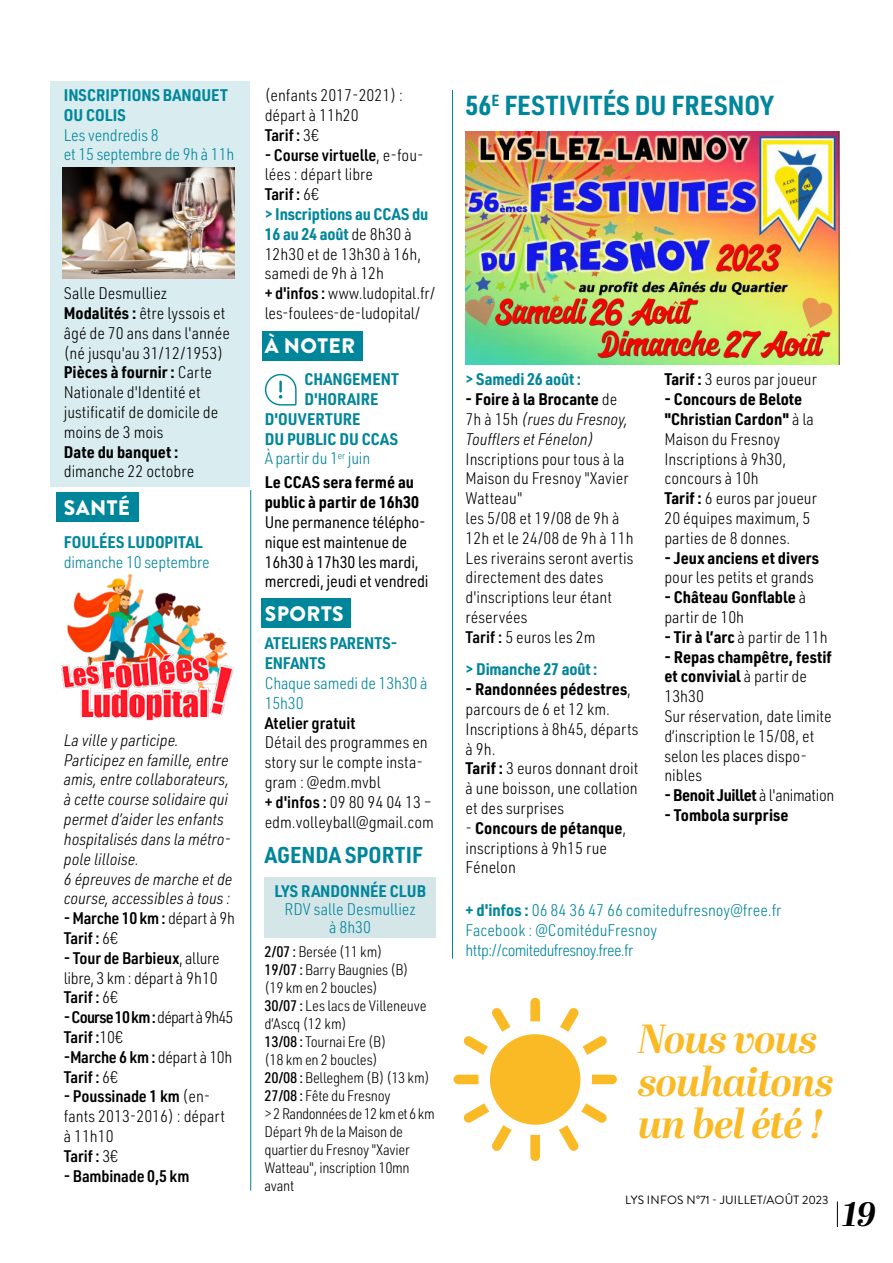
<style>
.page{position:relative;width:893px;height:1263px;background:#fff}
.page>*{position:absolute;margin:0;border:0;box-sizing:border-box;transform-origin:0 0}
.t1{font:italic 700 40.5px/42.2px "Abril Display";letter-spacing:-.02em;color:#faba26}
.t2{font:italic 700 33.75px "Abril Display";color:#000}
.t3{font:700 27px "URWDIN Semi Cond";letter-spacing:.005em;color:#00869a}
.t4{font:700 22.5px "URWDIN Semi Cond";color:#00869a}
.t5{font:900 21px "Brandon Grotesque";letter-spacing:.02em;color:#fff}
.t6{font:300 16.5px/19.8px "URWDIN Semi Cond";color:#000}
.t7{font:italic 300 16.5px/19.8px "URWDIN Semi Cond";color:#000}
.t8{font:300 16.5px/19.8px "URWDIN Semi Cond";letter-spacing:-.01em;color:#00869a}
.t9{font:700 16.5px/19.8px "URWDIN Semi Cond";color:#00869a}
.t10{font:600 16.5px/19.8px "URWDIN Semi Cond";letter-spacing:-.01em;color:#000}
.t11{font:700 16.5px/19.8px "URWDIN Semi Cond";color:#000}
.t12{font:16.5px/19.8px "URWDIN Semi Cond";letter-spacing:-.01em;color:#000}
.t13{font:700 16.5px "URWDIN Semi Cond";letter-spacing:-.02em;color:#000}
.t14{font:300 15px/18px "URWDIN Semi Cond";letter-spacing:-.02em;color:#000}
.t15{font:12px "Brandon Grotesque";letter-spacing:.02em;color:#000}
.s1{font-weight:700}
.s2{font-weight:300}
.s3{font-weight:600}
.s4{font-weight:700;color:#00869a}
.s5{font-weight:500}
.s6{font-weight:700;font-style:normal}
.s7{font-style:normal}
</style>
<div class="page">
<div style="left:50px;top:81px;width:200px;height:405px;background:#d9ecef"></div>
<div style="left:261px;top:598px;width:89px;height:30px;background:#00869a"></div>
<div style="left:262px;top:331px;width:101px;height:30px;background:#00869a"></div>
<svg style="left:837px;top:1201px;width:1px;height:26px"></svg>
<div style="left:56px;top:492px;width:82px;height:30px;background:#00869a"></div>
<hr style="left:250px;top:490px;width:1px;height:701px;background:#00869a">
<hr style="left:452px;top:90px;width:1px;height:869px;background:#00869a">
<img style="left:61px;top:574px;width:173px;height:146px">
<svg style="left:264px;top:373px;width:33px;height:33px"></svg>
<img style="left:63px;top:168px;width:172px;height:110px">
<div style="left:265px;top:877px;width:171px;height:61px;background:#d5e6e9"></div>
<img style="left:466px;top:132px;width:374px;height:233px">
<div style="left:490px;top:1034px;width:90px;height:91px;background:#faba26;border-radius:50%"></div>
<svg style="left:530px;top:1135px;width:10px;height:26px"></svg>
<svg style="left:530px;top:998px;width:10px;height:23px"></svg>
<svg style="left:560px;top:1008px;width:47px;height:47px"></svg>
<svg style="left:463px;top:1103px;width:49px;height:48px"></svg>
<svg style="left:592px;top:1075px;width:25px;height:9px"></svg>
<svg style="left:453px;top:1075px;width:26px;height:9px"></svg>
<svg style="left:559px;top:1103px;width:48px;height:48px"></svg>
<svg style="left:463px;top:1008px;width:47px;height:47px"></svg>
<p class="t9" style="left:64px;top:85px;width:166px">INSCRIPTIONS BANQUET<br>OU COLIS</p>
<p class="t8" style="left:64px;top:124px;width:172px">Les vendredis 8<br>et 15 septembre de 9h à 11h</p>
<p class="t6" style="left:64px;top:283px;width:168px">Salle Desmulliez<br><span class="s1">Modalités :</span> être lyssois et âgé de 70 ans dans l'année (né jusqu'au 31/12/1953)<br><span class="s1">Pièces à fournir :</span> Carte<br>Nationale d'Identité et justificatif de domicile de moins de 3 mois</p>
<p class="t11" style="left:64px;top:441px;width:116px">Date du banquet :</p>
<p class="t6" style="left:64px;top:461px;width:132px">dimanche 22 octobre</p>
<p class="t5" style="left:64px;top:493px;width:68px">SANTÉ</p>
<p class="t9" style="left:64px;top:531px;width:140px">FOULÉES LUDOPITAL</p>
<p class="t8" style="left:64px;top:551px;width:148px">dimanche 10 septembre</p>
<p class="t7" style="left:64px;top:730px;width:170px">La ville y participe.<br>Participez en famille, entre amis, entre collaborateurs, à cette course solidaire qui permet d’aider les enfants hospitalisés dans la métro&shy;pole lilloise.<br>6 épreuves de marche et de course, accessibles à tous :</p>
<p class="t10" style="left:64px;top:908px;width:173px">- Marche 10 km : <span class="s2">départ à 9h<br></span>Tarif : <span class="s2">6€</span></p>
<p class="t6" style="left:64px;top:947px;width:157px;text-align:justify"><span class="s3">- Tour de Barbieux</span>, allure libre, 3 km : départ à 9h10<br><span class="s3">Tarif :</span> 6€</p>
<p class="t10" style="left:64px;top:1007px;width:171px">- Course 10 km : <span class="s2">départ à 9h45<br></span>Tarif :<span class="s2">10€<br></span>-Marche 6 km : <span class="s2">départ à 10h<br></span>Tarif : <span class="s2">6€</span></p>
<p class="t6" style="left:64px;top:1086px;width:163px"><span class="s3">- Poussinade 1 km</span> (en&shy;fants 2013-2016) : départ à 11h10<br><span class="s3">Tarif :</span> 3€</p>
<p class="t10" style="left:64px;top:1165px;width:127px">- Bambinade 0,5 km</p>
<p class="t6" style="left:265px;top:85px;width:140px">(enfants 2017-2021) : départ à 11h20<br><span class="s3">Tarif :</span> 3€</p>
<p class="t6" style="left:265px;top:144px;width:172px"><span class="s3">- Course virtuelle</span>, e-fou&shy;lées : départ libre<br><span class="s3">Tarif :</span> 6€<br><span class="s4">&gt; Inscriptions au CCAS du<br>16 au 24 août</span> de 8h30 à<br>12h30 et de 13h30 à 16h, samedi de 9h à 12h<br><span class="s3">+ d'infos :</span> www.ludopital.fr/ les-foulees-de-ludopital/</p>
<p class="t5" style="left:265px;top:330px;width:92px">À NOTER</p>
<p class="t9" style="left:304px;top:369px;width:96px">CHANGEMENT</p>
<p class="t9" style="left:304px;top:388px;width:76px">D'HORAIRE</p>
<p class="t9" style="left:265px;top:408px;width:97px">D'OUVERTURE</p>
<p class="t9" style="left:265px;top:428px;width:135px">DU PUBLIC DU CCAS</p>
<p class="t8" style="left:265px;top:448px;width:107px">À partir du 1<sup>er</sup> juin</p>
<p class="t11" style="left:265px;top:472px;width:156px">Le CCAS sera fermé au public à partir de 16h30</p>
<p class="t12" style="left:265px;top:512px;width:165px">Une permanence télépho&shy;nique est maintenue de<br>16h30 à 17h30 les mardi, mercredi, jeudi et vendredi</p>
<p class="t5" style="left:265px;top:599px;width:80px">SPORTS</p>
<p class="t9" style="left:265px;top:633px;width:134px">ATELIERS PARENTS-<br>ENFANTS</p>
<p class="t8" style="left:265px;top:673px;width:164px">Chaque samedi de 13h30 à<br>15h30</p>
<p class="t10" style="left:265px;top:712px;width:92px">Atelier gratuit</p>
<p class="t6" style="left:265px;top:732px;width:171px">Détail des programmes en story sur le compte insta&shy;gram : @edm.mvbl<br><span class="s3">+ d'infos :</span> 09 80 94 04 13 – edm.volleyball@gmail.com</p>
<h3 class="t4" style="left:265px;top:840px;width:160px">AGENDA SPORTIF</h3>
<p class="t9" style="left:274px;top:881px;width:153px">LYS RANDONNÉE CLUB</p>
<p class="t8" style="left:284px;top:900px;width:133px;line-height:18px;text-align:center">RDV salle Desmulliez à 8h30</p>
<p class="t14" style="left:265px;top:942px;width:172px"><span class="s5">2/07 :</span> Bersée (11 km)<br><span class="s5">19/07 :</span> Barry Baugnies (B)<br>(19 km en 2 boucles)<br><span class="s5">30/07 :</span> Les lacs de Villeneuve d’Ascq (12 km)<br><span class="s5">13/08 :</span> Tournai Ere (B)<br>(18 km en 2 boucles)<br><span class="s5">20/08 :</span> Belleghem (B) (13 km)<br><span class="s5">27/08 :</span> Fête du Fresnoy<br>&gt; 2 Randonnées de 12 km et 6 km<br>Départ 9h de la Maison de quartier du Fresnoy "Xavier<br>Watteau", inscription 10mn avant</p>
<h3 class="t3" style="left:466px;top:87px;width:309px">56<sup>E</sup> FESTIVITÉS DU FRESNOY</h3>
<p class="t9" style="left:466px;top:369px;width:117px">&gt; Samedi 26 août :</p>
<p class="t7" style="left:466px;top:389px;width:164px"><span class="s6">- Foire à la Brocante</span> <span class="s7">de<br>7h à 15h</span> (rues du Fresnoy,<br>Toufflers et Fénelon)</p>
<p class="t6" style="left:466px;top:448px;width:169px">Inscriptions pour tous à la<br>Maison du Fresnoy "Xavier<br>Watteau"<br>les 5/08 et 19/08 de 9h à<br>12h et le 24/08 de 9h à 11h<br>Les riverains seront avertis directement des dates d'inscriptions leur étant réservées<br><span class="s3">Tarif :</span> 5 euros les 2m</p>
<p class="t9" style="left:466px;top:659px;width:133px">&gt; Dimanche 27 août :</p>
<p class="t6" style="left:466px;top:679px;width:174px"><span class="s1">- Randonnées pédestres</span>, parcours de 6 et 12 km.<br>Inscriptions à 8h45, départs à 9h.<br><span class="s1">Tarif :</span> 3 euros donnant droit à une boisson, une collation et des surprises</p>
<p class="t6" style="left:466px;top:817px;width:162px">- <span class="s1">Concours de pétanque</span>, inscriptions à 9h15 rue<br>Fénelon</p>
<p class="t6" style="left:664px;top:369px;width:154px"><span class="s1">Tarif :</span> 3 euros par joueur</p>
<p class="t6" style="left:664px;top:389px;width:154px"><span class="s1">- Concours de Belote "Christian Cardon"</span> à la<br>Maison du Fresnoy<br>Inscriptions à 9h30, concours à 10h<br><span class="s1">Tarif :</span> 6 euros par joueur<br>20 équipes maximum, 5 parties de 8 donnes.</p>
<p class="t11" style="left:664px;top:547px;width:156px">- Jeux anciens et divers</p>
<p class="t6" style="left:664px;top:567px;width:151px">pour les petits et grands</p>
<p class="t11" style="left:664px;top:587px;width:143px">- Château Gonflable <span class="s2">à partir de 10h</span></p>
<p class="t6" style="left:664px;top:626px;width:165px"><span class="s1">- Tir à l’arc</span> à partir de 11h</p>
<p class="t6" style="left:664px;top:646px;width:169px"><span class="s1">- Repas champêtre, festif et convivial</span> à partir de<br>13h30<br>Sur réservation, date limite d’inscription le 15/08, et selon les places dispo&shy;nibles</p>
<p class="t13" style="left:664px;top:784px;width:171px">- Benoit Juillet <span class="s2">à l'animation</span></p>
<p class="t11" style="left:664px;top:804px;width:126px">- Tombola surprise</p>
<p class="t8" style="left:466px;top:900px;width:317px"><span class="s1">+ d'infos :</span> 06 84 36 47 66 comitedufresnoy@free.fr<br>Facebook : @ComitéduFresnoy http://comitedufresnoy.free.fr</p>
<h1 class="t1" style="left:638px;top:1020px;width:197px">Nous vous souhaitons un bel été !</h1>
<p class="t15" style="left:625px;top:1191px;width:205px">LYS INFOS N°71 - JUILLET/AOÛT 2023</p>
<h2 class="t2" style="left:842px;top:1190px;width:36px">19</h2>
</div>
